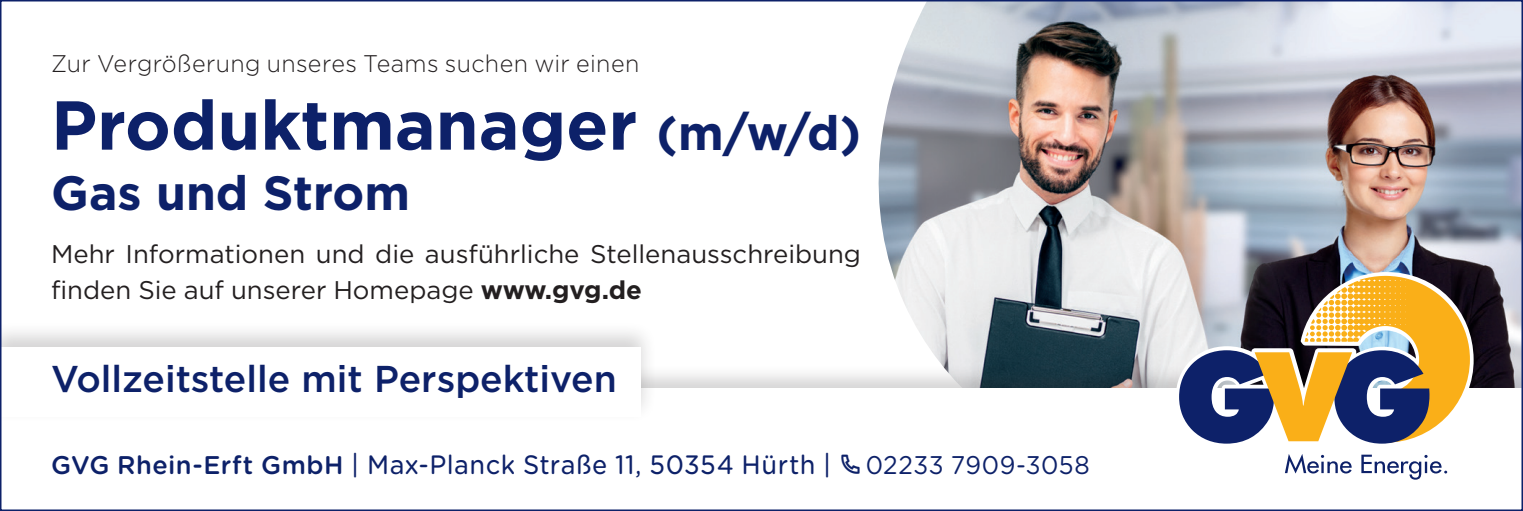
<style>
.page{position:relative;width:1523px;height:511px;background:#fff}
.page>*{position:absolute;margin:0;border:0;box-sizing:border-box;transform-origin:0 0}
.t1{font:700 69px "Gotham";color:#0d2169}
.t2{font:700 48px "Gotham";color:#0d2169}
.t3{font:500 37.2px "Gotham";color:#0d2169}
.t4{font:25.5px/36px "Gotham";color:#231f20}
.t5{font:25.5px "Gotham Rnd S Sm";letter-spacing:.015em;color:#0d2169;scale:.95 1}
.t6{font:25.5px "Gotham Rounded";letter-spacing:.02em;color:#0d2169;scale:.95 1}
.t7{font:300 24px "Gotham";letter-spacing:.015em;color:#231f20}
.s1{font-size:48px}
.s2{font-weight:700}
.s3{font-family:"Gotham Rounded";font-weight:500}
</style>
<div class="page">
<img style="left:878px;top:2px;width:642px;height:361px">
<div style="left:0;top:363px;width:1522px;height:147px;background:#231f20;opacity:.2"></div>
<div style="left:0;top:388px;width:1522px;height:122px;background:#fff"></div>
<div style="left:0;top:321px;width:657px;height:102px;background:#231f20;opacity:.2"></div>
<div style="left:0;top:346px;width:640px;height:70px;background:#fff"></div>
<svg style="left:1175px;top:272px;width:298px;height:172px"></svg>
<svg style="left:1178px;top:275px;width:291px;height:168px"></svg>
<svg style="left:1285px;top:454px;width:161px;height:25px"></svg>
<p class="t7" style="left:51px;top:50px;width:590px">Zur Vergrößerung unseres Teams suchen wir einen</p>
<h1 class="t1" style="left:51px;top:85px;width:811px">Produktmanager <span class="s1">(m/w/d)</span></h1>
<h2 class="t2" style="left:51px;top:165px;width:360px">Gas und Strom</h2>
<p class="t4" style="left:51px;top:235px;width:811px">Mehr Informationen und die ausführliche Stellenausschreibung finden Sie auf unserer Homepage <span class="s2">www.gvg.de</span></p>
<h3 class="t3" style="left:51px;top:357px;width:567px">Vollzeitstelle mit Perspektiven</h3>
<p class="t5" style="left:51px;top:445px;width:822px"><span class="s3">GVG Rhein-Erft GmbH</span> | Max-Planck Straße 11, 50354 Hürth |</p>
<p class="t6" style="left:865px;top:446px;width:237px">02233 7909-3058</p>
</div>
